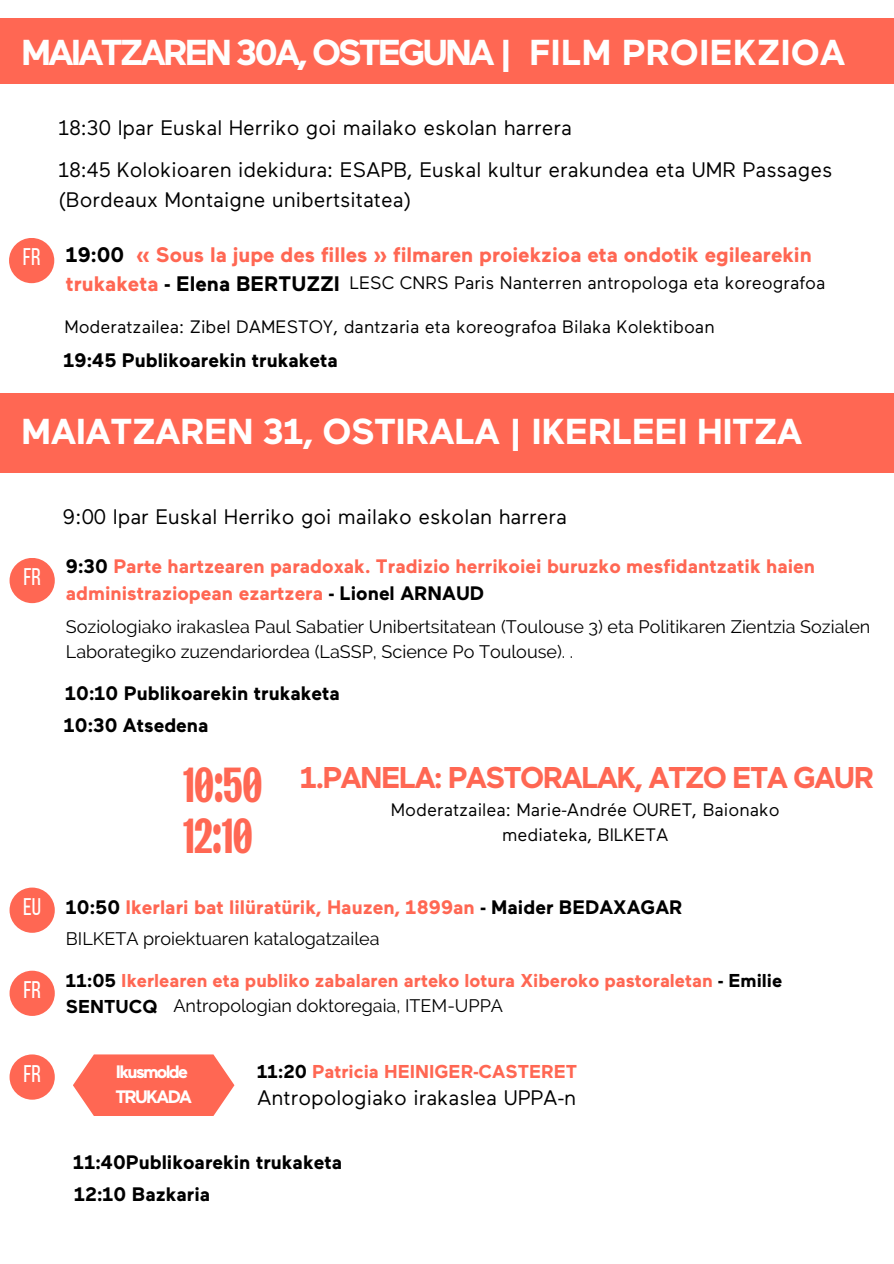
<style>
.page{position:relative;width:894px;height:1264px;background:#fff}
.page>*{position:absolute;margin:0;border:0;box-sizing:border-box;transform-origin:0 0}
.t1{font:49.2px/50.8px "Sans Plomb 98";color:#ff6753}
.t2{font:700 36px "Maax";letter-spacing:-.015em;color:#fff}
.t3{font:700 36px "Maax";letter-spacing:-.085em;color:#fefefe}
.t4{font:700 30px "Maax";letter-spacing:-.055em;color:#ff6753}
.t5{font:24px "Bebas Neue";color:#fff}
.t6{font:21px/29.2px "Maax";color:#000}
.t7{font:700 21px/29.2px "Maax";color:#ff6753}
.t8{font:700 19.5px/27px "Maax";color:#ff6753}
.t9{font:700 19.5px "Maax";color:#000}
.t10{font:700 18.6px/25.8px "Maax";color:#ff6753}
.t11{font:18px/24.8px "Raleway";color:#000}
.t12{font:18px/24.8px "Maax";color:#000;text-align:center}
.t13{font:700 18px "Maax";letter-spacing:-.095em;color:#fff}
.s1{color:#000}
</style>
<div class="page">
<div style="left:0;top:19px;width:893px;height:65px;background:#ff6753"></div>
<div style="left:9px;top:238px;width:45px;height:45px;background:#ff6753;border-radius:50%"></div>
<div style="left:10px;top:970px;width:45px;height:45px;background:#ff6753;border-radius:50%"></div>
<div style="left:10px;top:887px;width:45px;height:45px;background:#ff6753;border-radius:50%"></div>
<div style="left:0;top:394px;width:893px;height:79px;background:#ff6753"></div>
<div style="left:10px;top:558px;width:45px;height:45px;background:#ff6753;border-radius:50%"></div>
<div style="left:10px;top:1054px;width:45px;height:45px;background:#ff6753;border-radius:50%"></div>
<svg style="left:73px;top:1054px;width:161px;height:61px;background:#ff7a69"></svg>
<h5 class="t3" style="left:21px;top:31px;width:493px">MAIATZAREN 30A, OSTEGUNA |</h5>
<p class="t2" style="left:529px;top:31px;width:318px">FILM PROIEKZIOA</p>
<h2 class="t6" style="left:58px;top:113px;width:515px">18:30 Ipar Euskal Herriko goi mailako eskolan harrera</h2>
<h2 class="t5" style="left:23px;top:247px;width:19px">FR</h2>
<p class="t6" style="left:58px;top:155px;width:775px">18:45 Kolokioaren idekidura: ESAPB, Euskal kultur erakundea eta UMR Passages (Bordeaux Montaigne unibertsitatea)</p>
<h4 class="t7" style="left:66px;top:240px;width:747px"><span class="s1">19:00</span> « Sous la jupe des filles » filmaren proiekzioa eta ondotik egilearekin trukaketa <span class="s1">- Elena BERTUZZI</span></h4>
<p class="t12" style="left:349px;top:271px;width:477px">LESC CNRS Paris Nanterren antropologa eta koreografoa</p>
<h4 class="t12" style="left:64px;top:314px;width:651px">Moderatzailea: Zibel DAMESTOY, dantzaria eta koreografoa Bilaka Kolektiboan</h4>
<h4 class="t9" style="left:63px;top:348px;width:276px">19:45 Publikoarekin trukaketa</h4>
<h6 class="t2" style="left:21px;top:410px;width:782px">MAIATZAREN 31, OSTIRALA | IKERLEEI HITZA</h6>
<h5 class="t5" style="left:23px;top:567px;width:19px">FR</h5>
<h6 class="t5" style="left:23px;top:897px;width:19px">EU</h6>
<h6 class="t5" style="left:23px;top:980px;width:19px">FR</h6>
<p class="t6" style="left:63px;top:502px;width:505px">9:00 Ipar Euskal Herriko goi mailako eskolan harrera</p>
<p class="t8" style="left:66px;top:552px;width:750px"><span class="s1">9:30</span> Parte hartzearen paradoxak. Tradizio herrikoiei buruzko mesfidantzatik haien administraziopean ezartzera <span class="s1">- Lionel ARNAUD</span></p>
<p class="t11" style="left:66px;top:614px;width:805px">Soziologiako irakaslea Paul Sabatier Unibertsitatean (Toulouse 3) eta Politikaren Zientzia Sozialen<br>Laborategiko zuzendariordea (LaSSP, Science Po Toulouse). .</p>
<h4 class="t9" style="left:65px;top:681px;width:276px">10:10 Publikoarekin trukaketa</h4>
<h5 class="t9" style="left:64px;top:713px;width:146px">10:30 Atsedena</h5>
<h1 class="t1" style="left:183px;top:753px;width:80px">10:50<br>12:10</h1>
<p class="t4" style="left:300px;top:759px;width:575px">1.PANELA: PASTORALAK, ATZO ETA GAUR</p>
<h5 class="t12" style="left:391px;top:797px;width:390px">Moderatzailea: Marie-Andrée OURET, Baionako mediateka, BILKETA</h5>
<h2 class="t8" style="left:66px;top:893px;width:618px"><span class="s1">10:50</span> Ikerlari bat lilüratürik, Hauzen, 1899an <span class="s1">- Maider BEDAXAGAR</span></h2>
<h5 class="t11" style="left:66px;top:926px;width:315px">BILKETA proiektuaren katalogatzailea</h5>
<h1 class="t10" style="left:66px;top:967px;width:717px"><span class="s1">11:05</span> Ikerlearen eta publiko zabalaren arteko lotura Xiberoko pastoraletan <span class="s1">- Emilie<br>SENTUCQ</span></h1>
<h3 class="t11" style="left:173px;top:992px;width:331px">Antropologian doktoregaia, ITEM-UPPA</h3>
<p class="t5" style="left:23px;top:1063px;width:19px">FR</p>
<p class="t13" style="left:116px;top:1060px;width:74px">Ikusmolde</p>
<h5 class="t13" style="left:115px;top:1085px;width:78px">TRUKADA</h5>
<h6 class="t10" style="left:257px;top:1058px;width:322px"><span class="s1">11:20</span> Patricia HEINIGER-CASTERET</h6>
<h5 class="t6" style="left:257px;top:1082px;width:321px">Antropologiako irakaslea UPPA-n</h5>
<h4 class="t9" style="left:73px;top:1150px;width:270px">11:40Publikoarekin trukaketa</h4>
<p class="t9" style="left:74px;top:1182px;width:138px">12:10 Bazkaria</p>
</div>
